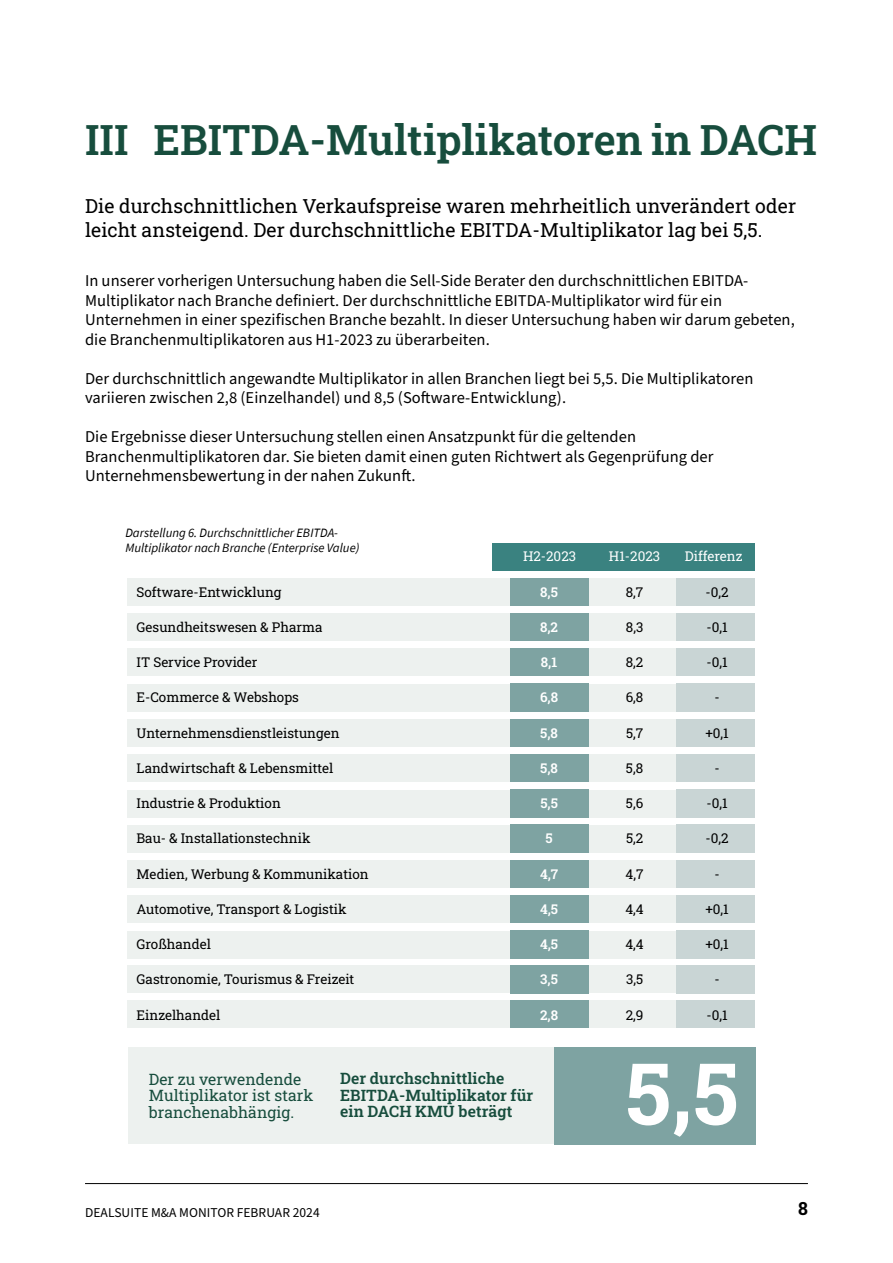
<style>
.page{position:relative;width:893px;height:1263px;background:#fff}
.page>*{position:absolute;margin:0;border:0;box-sizing:border-box;transform-origin:0 0}
.Brood{font:700 85.5px "Roboto Slab";color:#fff}
.Kop_Helvetica{font:600 42px "Roboto Slab";color:#174d3d}
.Brood-2{font:19.5px/24px "Roboto Slab";letter-spacing:.005em;color:#000}
.Brood-3{font:700 18px "Roboto Slab";color:#000}
.OB-Brood{font:16.5px/19.5px "Source Sans Pro";letter-spacing:.005em;color:#000}
.Brood-4{font:600 15.75px/16.5px "Roboto Slab";letter-spacing:.005em;color:#174d3d}
.Brood-5{font:15.75px/16.5px "Roboto Slab";letter-spacing:.005em;color:#174d3d}
.Kader{font:13.5px "Roboto Slab";color:#000}
.Kader-2{font:600 13.5px "Roboto Slab";color:#fff}
.Brood-6{font:13.5px "Source Sans Pro";letter-spacing:.005em;color:#000}
.Kader-3{font:13.5px "Roboto Slab";color:#fff}
.OB_bijschrift{font:italic 12.75px/14.2px "Source Sans Pro";color:#000}
</style>
<div class="page">
<hr style="left:85px;top:1183px;width:723px;height:1px;background:#000">
<div style="left:492px;top:543px;width:263px;height:27px;background:#3a8280"></div>
<div style="left:128px;top:578px;width:627px;height:27px;background:#edf1ef"></div>
<div style="left:128px;top:613px;width:627px;height:28px;background:#edf1ef"></div>
<div style="left:128px;top:649px;width:627px;height:27px;background:#edf1ef"></div>
<div style="left:128px;top:684px;width:627px;height:27px;background:#edf1ef"></div>
<div style="left:128px;top:719px;width:627px;height:28px;background:#edf1ef"></div>
<div style="left:128px;top:755px;width:627px;height:27px;background:#edf1ef"></div>
<div style="left:128px;top:790px;width:627px;height:27px;background:#edf1ef"></div>
<div style="left:128px;top:825px;width:627px;height:27px;background:#edf1ef"></div>
<div style="left:128px;top:860px;width:627px;height:28px;background:#edf1ef"></div>
<div style="left:128px;top:896px;width:627px;height:27px;background:#edf1ef"></div>
<div style="left:128px;top:931px;width:627px;height:27px;background:#edf1ef"></div>
<div style="left:128px;top:966px;width:627px;height:27px;background:#edf1ef"></div>
<div style="left:128px;top:1000px;width:627px;height:28px;background:#edf1ef"></div>
<div style="left:129px;top:1047px;width:627px;height:97px;background:#edf1ef"></div>
<div style="left:554px;top:1047px;width:202px;height:98px;background:#7ea3a2"></div>
<div style="left:676px;top:578px;width:79px;height:27px;background:#c9d5d5"></div>
<div style="left:676px;top:613px;width:79px;height:28px;background:#c9d5d5"></div>
<div style="left:676px;top:649px;width:79px;height:27px;background:#c9d5d5"></div>
<div style="left:676px;top:719px;width:79px;height:28px;background:#c9d5d5"></div>
<div style="left:676px;top:755px;width:79px;height:27px;background:#c9d5d5"></div>
<div style="left:676px;top:860px;width:79px;height:28px;background:#c9d5d5"></div>
<div style="left:676px;top:896px;width:79px;height:27px;background:#c9d5d5"></div>
<div style="left:676px;top:648px;width:79px;height:27px;background:#c9d5d5"></div>
<div style="left:676px;top:683px;width:79px;height:28px;background:#c9d5d5"></div>
<div style="left:676px;top:754px;width:79px;height:27px;background:#c9d5d5"></div>
<div style="left:676px;top:789px;width:79px;height:28px;background:#c9d5d5"></div>
<div style="left:676px;top:825px;width:79px;height:27px;background:#c9d5d5"></div>
<div style="left:676px;top:895px;width:79px;height:27px;background:#c9d5d5"></div>
<div style="left:676px;top:931px;width:79px;height:27px;background:#c9d5d5"></div>
<div style="left:676px;top:966px;width:79px;height:27px;background:#c9d5d5"></div>
<div style="left:676px;top:1001px;width:79px;height:27px;background:#c9d5d5"></div>
<div style="left:510px;top:578px;width:79px;height:27px;background:#7ea3a2"></div>
<div style="left:510px;top:613px;width:79px;height:28px;background:#7ea3a2"></div>
<div style="left:510px;top:649px;width:79px;height:27px;background:#7ea3a2"></div>
<div style="left:510px;top:719px;width:79px;height:28px;background:#7ea3a2"></div>
<div style="left:510px;top:755px;width:79px;height:27px;background:#7ea3a2"></div>
<div style="left:510px;top:860px;width:79px;height:28px;background:#7ea3a2"></div>
<div style="left:510px;top:896px;width:79px;height:27px;background:#7ea3a2"></div>
<div style="left:510px;top:648px;width:79px;height:27px;background:#7ea3a2"></div>
<div style="left:510px;top:683px;width:79px;height:28px;background:#7ea3a2"></div>
<div style="left:510px;top:754px;width:79px;height:27px;background:#7ea3a2"></div>
<div style="left:510px;top:789px;width:79px;height:28px;background:#7ea3a2"></div>
<div style="left:510px;top:825px;width:79px;height:27px;background:#7ea3a2"></div>
<div style="left:510px;top:895px;width:79px;height:27px;background:#7ea3a2"></div>
<div style="left:510px;top:931px;width:79px;height:27px;background:#7ea3a2"></div>
<div style="left:510px;top:966px;width:79px;height:27px;background:#7ea3a2"></div>
<div style="left:510px;top:1001px;width:79px;height:27px;background:#7ea3a2"></div>
<p class="Kop_Helvetica" style="left:85px;top:111px;width:733px">III EBITDA-Multiplikatoren in DACH</p>
<p class="Brood-2" style="left:85px;top:194px;width:713px">Die durchschnittlichen Verkaufspreise waren mehrheitlich unverändert oder leicht ansteigend. Der durchschnittliche EBITDA-Multiplikator lag bei 5,5.</p>
<p class="OB-Brood" style="left:85px;top:271px;width:711px">In unserer vorherigen Untersuchung haben die Sell-Side Berater den durchschnittlichen EBITDA-Multiplikator nach Branche definiert. Der durchschnittliche EBITDA-Multiplikator wird für ein Unternehmen in einer spezifischen Branche bezahlt. In dieser Untersuchung haben wir darum gebeten, die Branchenmultiplikatoren aus H1-2023 zu überarbeiten.</p>
<p class="OB-Brood" style="left:85px;top:369px;width:670px">Der durchschnittlich angewandte Multiplikator in allen Branchen liegt bei 5,5. Die Multiplikatoren variieren zwischen 2,8 (Einzelhandel) und 8,5 (Software-Entwicklung).</p>
<p class="OB-Brood" style="left:85px;top:427px;width:630px">Die Ergebnisse dieser Untersuchung stellen einen Ansatzpunkt für die geltenden<br>Branchenmultiplikatoren dar. Sie bieten damit einen guten Richtwert als Gegenprüfung der<br>Unternehmensbewertung in der nahen Zukunft.</p>
<p class="OB_bijschrift" style="left:125px;top:526px;width:236px">Darstellung 6. Durchschnittlicher EBITDA-<br>Multiplikator nach Branche (Enterprise Value)</p>
<p class="Kader-3" style="left:523px;top:547px;width:55px">H2-2023</p>
<p class="Kader-3" style="left:609px;top:547px;width:53px">H1-2023</p>
<p class="Kader-3" style="left:685px;top:547px;width:59px">Differenz</p>
<p class="Kader" style="left:137px;top:582px;width:146px">Software-Entwicklung</p>
<p class="Kader-2" style="left:540px;top:582px;width:19px">8,5</p>
<p class="Kader" style="left:626px;top:582px;width:19px">8,7</p>
<p class="Kader" style="left:706px;top:582px;width:25px">-0,2</p>
<p class="Kader" style="left:137px;top:618px;width:188px">Gesundheitswesen &amp; Pharma</p>
<p class="Kader-2" style="left:540px;top:618px;width:20px">8,2</p>
<p class="Kader" style="left:626px;top:618px;width:19px">8,3</p>
<p class="Kader" style="left:706px;top:618px;width:23px">-0,1</p>
<p class="Kader" style="left:137px;top:653px;width:123px">IT Service Provider</p>
<p class="Kader-2" style="left:541px;top:653px;width:18px">8,1</p>
<p class="Kader" style="left:626px;top:653px;width:19px">8,2</p>
<p class="Kader" style="left:706px;top:653px;width:23px">-0,1</p>
<p class="Kader" style="left:137px;top:688px;width:164px">E-Commerce &amp; Webshops</p>
<p class="Kader-2" style="left:540px;top:688px;width:20px">6,8</p>
<p class="Kader" style="left:626px;top:688px;width:19px">6,8</p>
<p class="Kader" style="left:714px;top:688px;width:7px">-</p>
<p class="Kader" style="left:137px;top:723px;width:204px">Unternehmensdienstleistungen</p>
<p class="Kader-2" style="left:540px;top:723px;width:19px">5,8</p>
<p class="Kader" style="left:626px;top:723px;width:19px">5,7</p>
<p class="Kader" style="left:705px;top:723px;width:25px">+0,1</p>
<p class="Kader" style="left:137px;top:759px;width:198px">Landwirtschaft &amp; Lebensmittel</p>
<p class="Kader-2" style="left:540px;top:759px;width:19px">5,8</p>
<p class="Kader" style="left:626px;top:759px;width:19px">5,8</p>
<p class="Kader" style="left:714px;top:759px;width:7px">-</p>
<p class="Kader" style="left:137px;top:794px;width:146px">Industrie &amp; Produktion</p>
<p class="Kader-2" style="left:540px;top:794px;width:19px">5,5</p>
<p class="Kader" style="left:626px;top:794px;width:19px">5,6</p>
<p class="Kader" style="left:706px;top:794px;width:23px">-0,1</p>
<p class="Kader" style="left:137px;top:829px;width:175px">Bau- &amp; Installationstechnik</p>
<p class="Kader-2" style="left:545px;top:829px;width:9px">5</p>
<p class="Kader" style="left:626px;top:829px;width:19px">5,2</p>
<p class="Kader" style="left:706px;top:829px;width:25px">-0,2</p>
<p class="Kader" style="left:137px;top:864px;width:234px">Medien, Werbung &amp; Kommunikation</p>
<p class="Kader-2" style="left:540px;top:864px;width:20px">4,7</p>
<p class="Kader" style="left:626px;top:864px;width:19px">4,7</p>
<p class="Kader" style="left:714px;top:864px;width:7px">-</p>
<p class="Kader" style="left:137px;top:900px;width:212px">Automotive, Transport &amp; Logistik</p>
<p class="Kader-2" style="left:540px;top:900px;width:20px">4,5</p>
<p class="Kader" style="left:625px;top:900px;width:20px">4,4</p>
<p class="Kader" style="left:705px;top:900px;width:25px">+0,1</p>
<p class="Kader" style="left:137px;top:935px;width:76px">Großhandel</p>
<p class="Kader-2" style="left:540px;top:935px;width:20px">4,5</p>
<p class="Kader" style="left:625px;top:935px;width:20px">4,4</p>
<p class="Kader" style="left:705px;top:935px;width:25px">+0,1</p>
<p class="Kader" style="left:137px;top:970px;width:219px">Gastronomie, Tourismus &amp; Freizeit</p>
<p class="Kader-2" style="left:540px;top:970px;width:19px">3,5</p>
<p class="Kader" style="left:626px;top:970px;width:19px">3,5</p>
<p class="Kader" style="left:714px;top:970px;width:7px">-</p>
<p class="Kader" style="left:137px;top:1005px;width:85px">Einzelhandel</p>
<p class="Kader-2" style="left:540px;top:1005px;width:20px">2,8</p>
<p class="Kader" style="left:626px;top:1005px;width:19px">2,9</p>
<p class="Kader" style="left:706px;top:1005px;width:23px">-0,1</p>
<p class="Brood-5" style="left:149px;top:1070px;width:166px">Der zu verwendende<br>Multiplikator ist stark branchenabhängig.</p>
<p class="Brood-4" style="left:340px;top:1070px;width:195px">Der durchschnittliche<br>EBITDA-Multiplikator für ein DACH KMU beträgt</p>
<p class="Brood" style="left:625px;top:1035px;width:115px">5,5</p>
<p class="Brood-6" style="left:85px;top:1203px;width:236px">DEALSUITE M&amp;A MONITOR FEBRUAR 2024</p>
<p class="Brood-3" style="left:798px;top:1196px;width:11px">8</p>
</div>
